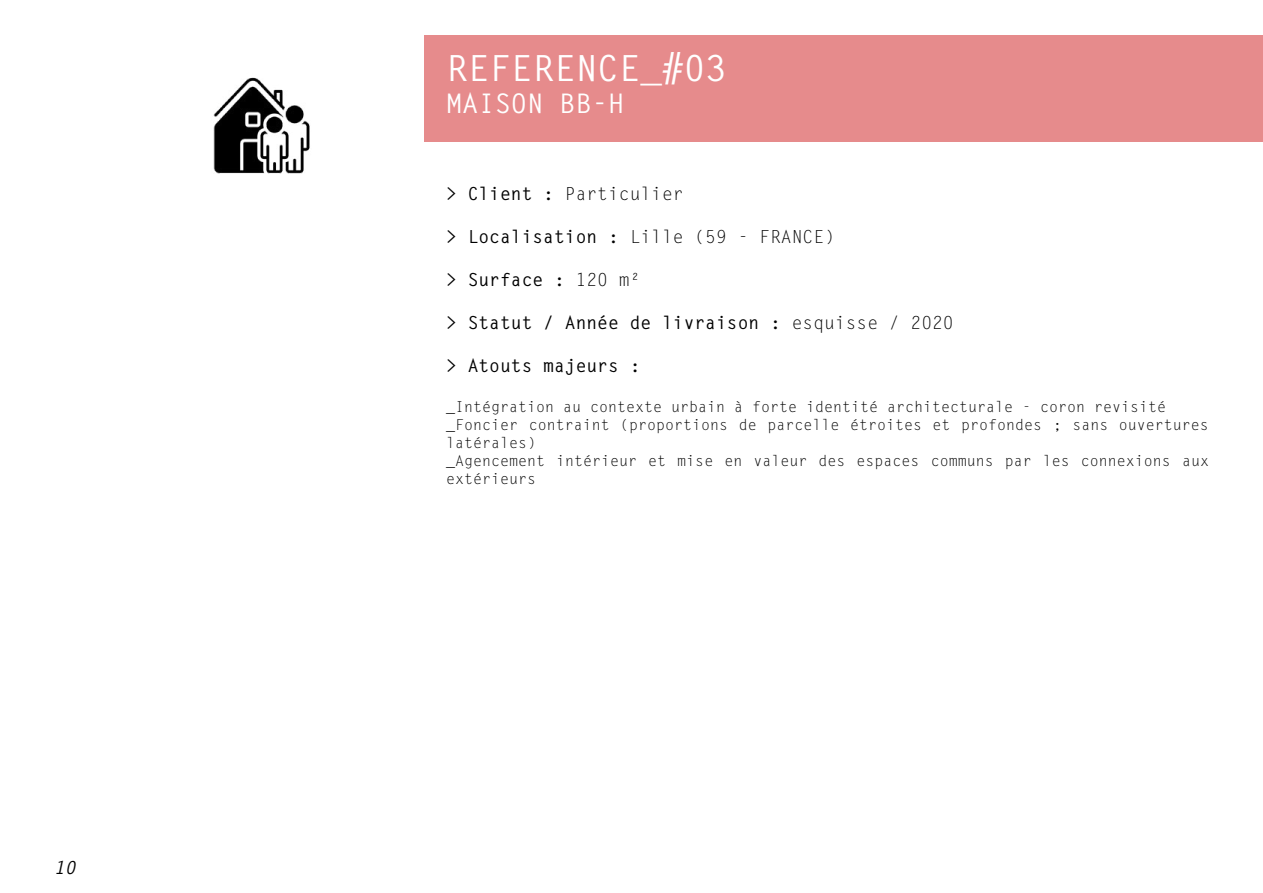
<style>
.page{position:relative;width:1263px;height:893px;background:#fff}
.page>*{position:absolute;margin:0;border:0;box-sizing:border-box;transform-origin:0 0}
.t1{font:700 36px "Letter Gothic Std";color:#fff}
.t2{font:700 27px "Letter Gothic Std";color:#fff}
.t3{font:700 18px "Letter Gothic Std";color:#000}
.t4{font:18px "Letter Gothic Std";color:#000}
.t5{font:italic 700 18px "Letter Gothic Std";color:#000}
.t6{font:15px/18px "Letter Gothic Std";color:#000}
.s1{font-weight:700}
.s2{font-weight:400}
</style>
<div class="page">
<img style="left:213px;top:77px;width:97px;height:97px">
<div style="left:425px;top:35px;width:838px;height:107px;background:#e68b8c"></div>
<p class="t5" style="left:54px;top:856px;width:23px">10</p>
<h1 class="t1" style="left:446px;top:46px;width:282px">REFERENCE_#03</h1>
<h2 class="t2" style="left:446px;top:87px;width:180px">MAISON BB-H</h2>
<p class="t4" style="left:446px;top:183px;width:239px"><span class="s1">&gt; Client :</span> Particulier</p>
<p class="t4" style="left:446px;top:226px;width:390px"><span class="s1">&gt; Localisation :</span> Lille (59 - FRANCE)</p>
<p class="t3" style="left:446px;top:268px;width:196px">&gt; Surface : <span class="s2">120 m2</span></p>
<p class="t3" style="left:446px;top:312px;width:509px">&gt; Statut / Année de livraison : <span class="s2">esquisse / 2020</span></p>
<p class="t3" style="left:446px;top:355px;width:196px">&gt; Atouts majeurs :</p>
<p class="t6" style="left:446px;top:398px;width:764px">_Intégration au contexte urbain à forte identité architecturale - coron revisité _Foncier contraint (proportions de parcelle étroites et profondes ; sans ouvertures latérales)<br>_Agencement intérieur et mise en valeur des espaces communs par les connexions aux extérieurs</p>
</div>
